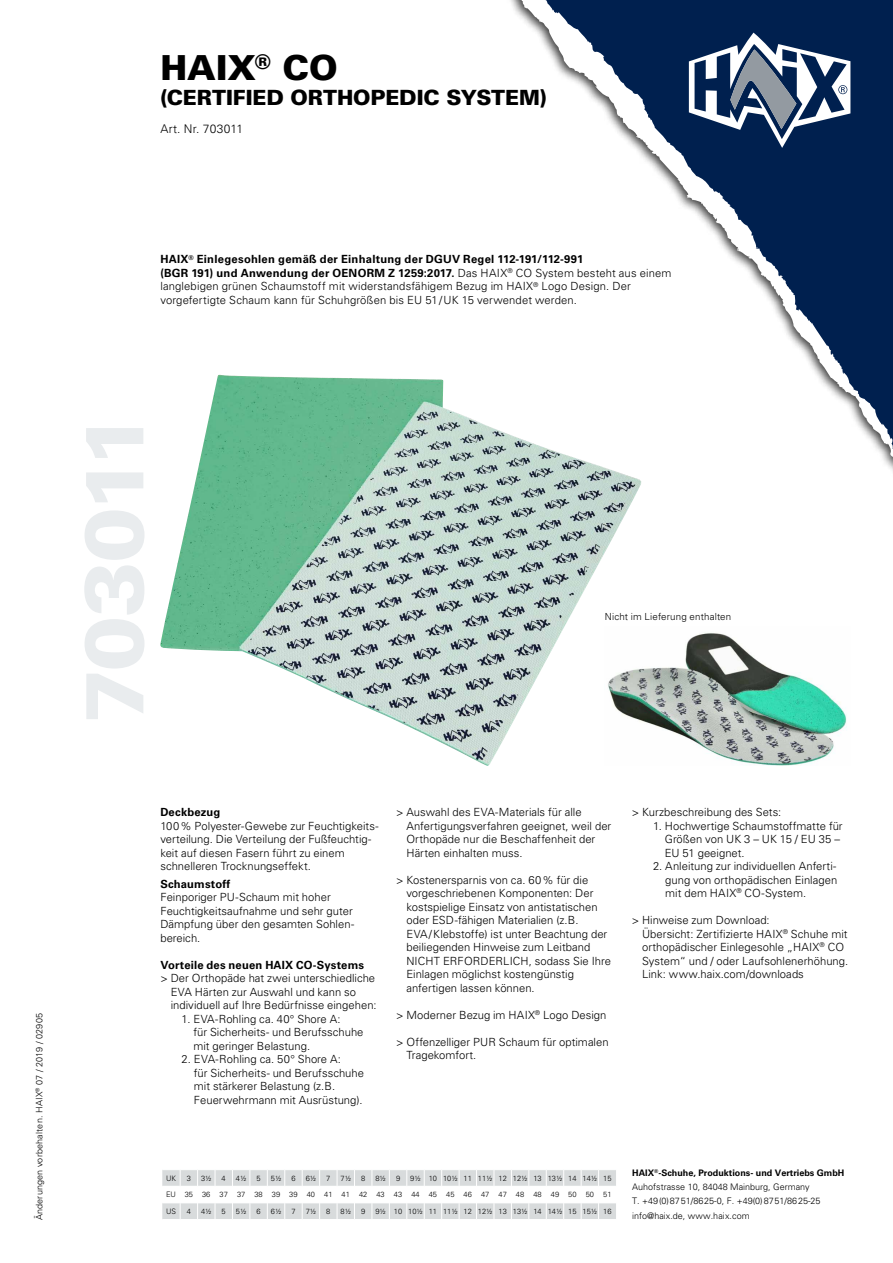
<style>
.page{position:relative;width:893px;height:1263px;background:#fff}
.page>*{position:absolute;margin:0;border:0;box-sizing:border-box;transform-origin:0 0}
.t1{font:900 82.5px "Univers LT Std";letter-spacing:-.04em;color:#e9ecee}
.Artikel-Nr{font:900 34.5px "Univers LT Std";color:#000}
.Artikel-Nr-2{font:900 21px "Univers LT Std";letter-spacing:-.005em;color:#000}
.Artikel-Nr-3{font:300 12px "Univers LT Std";letter-spacing:.025em;color:#000}
.Schuhbeschreibung{font:300 11.25px/13.5px "Univers LT Std";color:#000}
.Schuhbeschreibung-2{font:700 11.25px "Univers LT Std";letter-spacing:.015em;color:#000}
.t2{font:300 9.75px "Univers LT Std";letter-spacing:.015em;color:#000}
.Absender{font:300 9px "Univers LT Std";color:#000}
.Absender-2{font:700 9px "Univers LT Std";color:#000}
.Absender-3{font:300 9px "Univers LT Std";letter-spacing:.02em;color:#000}
.t3{font:300 7.5px "Univers LT Std";color:#000}
.s1{font-weight:700}
</style>
<div class="page">
<svg style="left:162px;top:1170px;width:454px;height:49px"></svg>
<svg style="left:533px;top:0;width:360px;height:466px"></svg>
<svg style="left:689px;top:33px;width:161px;height:115px"></svg>
<img style="left:160px;top:375px;width:483px;height:391px">
<img style="left:605px;top:627px;width:242px;height:139px">
<p class="Artikel-Nr" style="left:160px;top:46px;width:179px">HAIX<sup>®</sup> CO</p>
<p class="Artikel-Nr-2" style="left:160px;top:85px;width:388px">(CERTIFIED ORTHOPEDIC SYSTEM)</p>
<p class="Artikel-Nr-3" style="left:160px;top:121px;width:84px">Art. Nr. 703011</p>
<p class="Schuhbeschreibung" style="left:160px;top:253px;width:513px"><span class="s1">HAIX</span><sup>®</sup> <span class="s1">Einlegesohlen gemäß der Einhaltung der DGUV Regel 112-191/112-991<br>(BGR 191) und Anwendung der OENORM Z 1259:2017.</span> Das HAIX<sup>®</sup> CO System besteht aus einem langlebigen grünen Schaumstoff mit widerstandsfähigem Bezug im HAIX<sup>®</sup> Logo Design. Der vorgefertigte Schaum kann für Schuhgrößen bis EU 51/UK 15 verwendet werden.</p>
<p class="Absender-3" style="left:34px;top:1220px;width:209px;rotate:-90deg">Änderungen vorbehalten. HAIX<sup>®</sup> 07 / 2019 / 02905</p>
<p class="t1" style="left:62px;top:723px;width:313px;rotate:-90deg">703011</p>
<p class="t2" style="left:605px;top:611px;width:128px">Nicht im Lieferung enthalten</p>
<p class="Schuhbeschreibung-2" style="left:160px;top:805px;width:62px">Deckbezug</p>
<p class="Schuhbeschreibung" style="left:160px;top:819px;width:220px">100% Polyester-Gewebe zur Feuchtigkeits&shy;verteilung. Die Verteilung der Fußfeuchtig&shy;keit auf diesen Fasern führt zu einem schnelleren Trocknungseffekt.</p>
<p class="Schuhbeschreibung-2" style="left:160px;top:877px;width:72px">Schaumstoff</p>
<p class="Schuhbeschreibung" style="left:160px;top:891px;width:195px">Feinporiger PU-Schaum mit hoher<br>Feuchtigkeitsaufnahme und sehr guter<br>Dämpfung über den gesamten Sohlen&shy;bereich.</p>
<p class="Schuhbeschreibung-2" style="left:160px;top:958px;width:205px">Vorteile des neuen HAIX CO-Systems</p>
<p class="Schuhbeschreibung" style="left:171px;top:972px;width:207px;text-indent:-10px">&gt; Der Orthopäde hat zwei unterschiedliche<br>EVA Härten zur Auswahl und kann so individuell auf Ihre Bedürfnisse eingehen:</p>
<p class="Schuhbeschreibung" style="left:193px;top:1012px;width:172px;text-indent:-12px">1. EVA-Rohling ca. 40° Shore A:<br>für Sicherheits- und Berufsschuhe mit geringer Belastung.</p>
<p class="Schuhbeschreibung" style="left:194px;top:1053px;width:172px;text-indent:-12px">2. EVA-Rohling ca. 50° Shore A:<br>für Sicherheits- und Berufsschuhe mit stärkerer Belastung (z.B.<br>Feuerwehrmann mit Ausrüstung).</p>
<p class="Schuhbeschreibung" style="left:406px;top:805px;width:206px;text-indent:-10px">&gt; Auswahl des EVA-Materials für alle Anfertigungsverfahren geeignet, weil der Orthopäde nur die Beschaffenheit der Härten einhalten muss.</p>
<p class="Schuhbeschreibung" style="left:406px;top:873px;width:206px;text-indent:-10px">&gt; Kostenersparnis von ca. 60% für die vorgeschriebenen Komponenten: Der kostspielige Einsatz von antistatischen oder ESD-fähigen Materialien (z.B.<br>EVA/Klebstoffe) ist unter Beachtung der beiliegenden Hinweise zum Leitband NICHT ERFORDERLICH, sodass Sie Ihre Einlagen möglichst kostengünstig anfertigen lassen können.</p>
<p class="Schuhbeschreibung" style="left:396px;top:1008px;width:212px">&gt; Moderner Bezug im HAIX<sup>®</sup> Logo Design</p>
<p class="Schuhbeschreibung" style="left:406px;top:1035px;width:204px;text-indent:-10px">&gt; Offenzelliger PUR Schaum für optimalen<br>Tragekomfort.</p>
<p class="Schuhbeschreibung" style="left:632px;top:805px;width:151px">&gt; Kurzbeschreibung des Sets:</p>
<p class="Schuhbeschreibung" style="left:665px;top:819px;width:179px;text-indent:-12px">1. Hochwertige Schaumstoffmatte für<br>Größen von UK 3 – UK 15 / EU 35 –<br>EU 51 geeignet.</p>
<p class="Schuhbeschreibung" style="left:665px;top:859px;width:174px;text-align:justify;text-indent:-12px">2. Anleitung zur individuellen Anferti&shy;gung von orthopädischen Einlagen mit dem HAIX<sup>®</sup> CO-System.</p>
<p class="Schuhbeschreibung" style="left:642px;top:913px;width:208px;text-indent:-10px">&gt; Hinweise zum Download:<br>Übersicht: Zertifizierte HAIX<sup>®</sup> Schuhe mit orthopädischer Einlegesohle „HAIX<sup>®</sup> CO System“ und / oder Laufsohlenerhöhung.<br>Link: www.haix.com/downloads</p>
<p class="t3" style="left:166px;top:1173px;width:11px">UK</p>
<p class="t3" style="left:187px;top:1173px;width:6px">3</p>
<p class="t3" style="left:201px;top:1173px;width:12px">3½</p>
<p class="t3" style="left:222px;top:1173px;width:6px">4</p>
<p class="t3" style="left:236px;top:1173px;width:12px">4½</p>
<p class="t3" style="left:257px;top:1173px;width:6px">5</p>
<p class="t3" style="left:271px;top:1173px;width:12px">5½</p>
<p class="t3" style="left:291px;top:1173px;width:6px">6</p>
<p class="t3" style="left:306px;top:1173px;width:12px">6½</p>
<p class="t3" style="left:326px;top:1173px;width:6px">7</p>
<p class="t3" style="left:341px;top:1173px;width:12px">7½</p>
<p class="t3" style="left:361px;top:1173px;width:6px">8</p>
<p class="t3" style="left:375px;top:1173px;width:12px">8½</p>
<p class="t3" style="left:396px;top:1173px;width:6px">9</p>
<p class="t3" style="left:410px;top:1173px;width:203px">9½ 10 10½ 11 11½ 12 12½ 13 13½ 14 14½ 15</p>
<p class="t3" style="left:166px;top:1190px;width:447px">EU 35 36 37 37 38 39 39 40 41 41 42 43 43 44 45 45 46 47 47 48 48 49 50 50 51</p>
<p class="t3" style="left:166px;top:1207px;width:11px">US</p>
<p class="t3" style="left:187px;top:1207px;width:6px">4</p>
<p class="t3" style="left:201px;top:1207px;width:12px">4½</p>
<p class="t3" style="left:222px;top:1207px;width:6px">5</p>
<p class="t3" style="left:236px;top:1207px;width:12px">5½</p>
<p class="t3" style="left:257px;top:1207px;width:6px">6</p>
<p class="t3" style="left:271px;top:1207px;width:12px">6½</p>
<p class="t3" style="left:291px;top:1207px;width:6px">7</p>
<p class="t3" style="left:306px;top:1207px;width:12px">7½</p>
<p class="t3" style="left:326px;top:1207px;width:6px">8</p>
<p class="t3" style="left:341px;top:1207px;width:12px">8½</p>
<p class="t3" style="left:361px;top:1207px;width:6px">9</p>
<p class="t3" style="left:375px;top:1207px;width:238px">9½ 10 10½ 11 11½ 12 12½ 13 13½ 14 14½ 15 15½ 16</p>
<p class="Absender-2" style="left:632px;top:1167px;width:214px">HAIX<sup>®</sup>-Schuhe, Produktions- und Vertriebs GmbH</p>
<p class="Absender" style="left:632px;top:1181px;width:179px">Auhofstrasse 10, 84048 Mainburg, Germany</p>
<p class="Absender" style="left:632px;top:1196px;width:190px">T. +49(0)8751/8625-0, F. +49(0)8751/8625-25</p>
<p class="Absender" style="left:632px;top:1210px;width:119px">info@haix.de, www.haix.com</p>
</div>
